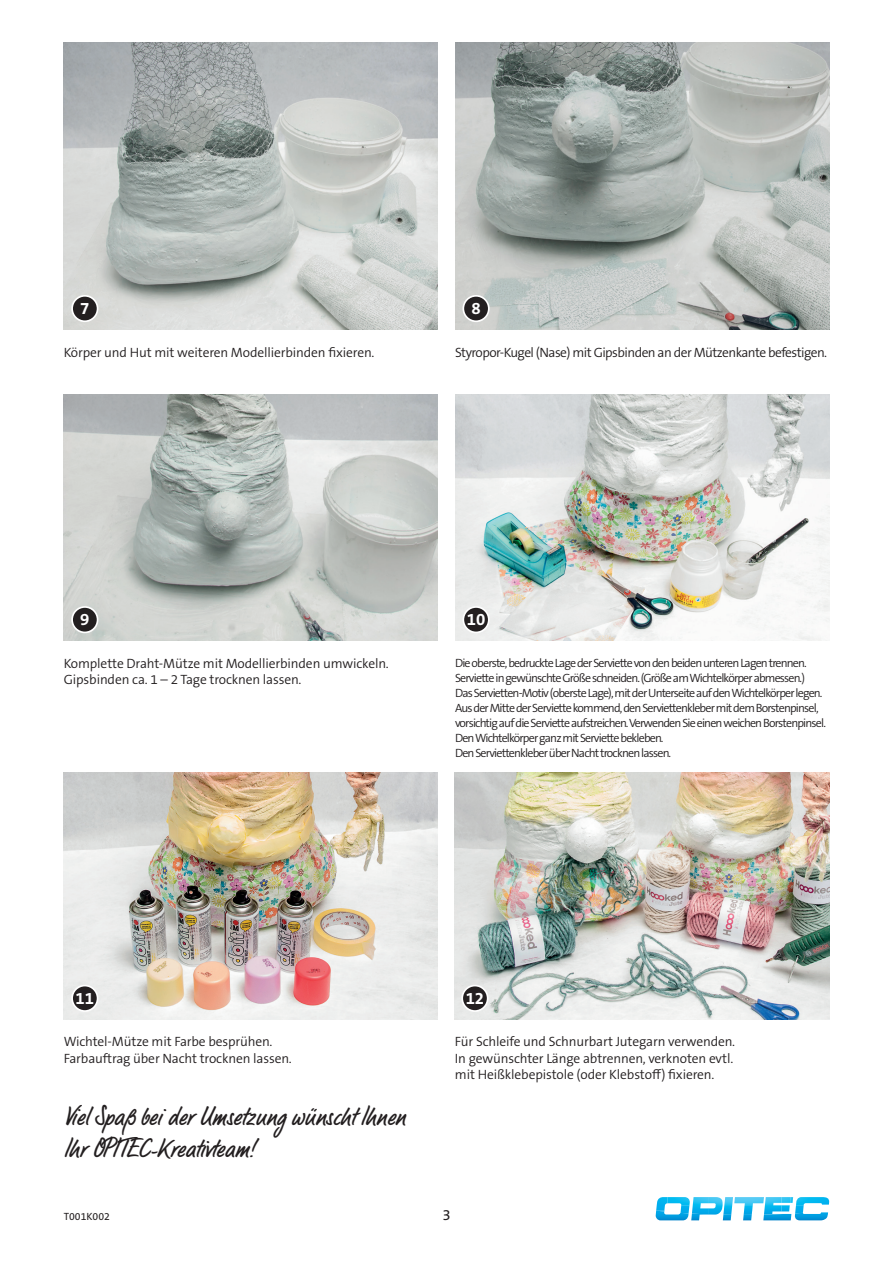
<style>
.page{position:relative;width:893px;height:1263px;background:#fff}
.page>*{position:absolute;margin:0;border:0;box-sizing:border-box;transform-origin:0 0}
.Fusszeile-Viel-Spass{font:27px "LP Bambus";color:#231f20}
.t1{font:700 16.8px "The Sans B W7";color:#fff}
.t2{font:15px "The Sans B W5 Plain";color:#231f20}
.Anleitugns-Text_Desc{font:300 13.5px/16.2px "The Sans B W4";letter-spacing:-.01em;color:#231f20}
.Anleitugns-Text_Desc-2{font:300 13.5px "The Sans B W4";letter-spacing:-.04em;color:#231f20}
.Anleitugns-Text_Desc-3{font:300 12px/15px "The Sans B W4";letter-spacing:-.07em;color:#231f20}
.Hinweis-Text_Descrip{font:10.5px "The Sans B W5 Plain";color:#231f20}
</style>
<div class="page">
<svg style="left:655px;top:1197px;width:175px;height:24px"></svg>
<img style="left:64px;top:43px;width:374px;height:287px">
<img style="left:455px;top:43px;width:374px;height:287px">
<div style="left:72px;top:296px;width:26px;height:25px;background:#231f20;border-radius:50%"></div>
<div style="left:71px;top:295px;width:27px;height:27px;border:2px solid #fff;border-radius:50%"></div>
<div style="left:463px;top:296px;width:26px;height:25px;background:#231f20;border-radius:50%"></div>
<div style="left:462px;top:295px;width:28px;height:27px;border:2px solid #fff;border-radius:50%"></div>
<img style="left:64px;top:394px;width:374px;height:247px">
<img style="left:64px;top:773px;width:374px;height:246px">
<img style="left:455px;top:773px;width:374px;height:246px">
<img style="left:455px;top:394px;width:374px;height:247px">
<div style="left:72px;top:607px;width:26px;height:25px;background:#231f20;border-radius:50%"></div>
<div style="left:71px;top:606px;width:27px;height:27px;border:2px solid #fff;border-radius:50%"></div>
<div style="left:72px;top:985px;width:26px;height:26px;background:#231f20;border-radius:50%"></div>
<div style="left:71px;top:985px;width:27px;height:27px;border:2px solid #fff;border-radius:50%"></div>
<div style="left:462px;top:985px;width:26px;height:26px;background:#231f20;border-radius:50%"></div>
<div style="left:461px;top:985px;width:27px;height:27px;border:2px solid #fff;border-radius:50%"></div>
<div style="left:463px;top:607px;width:26px;height:25px;background:#231f20;border-radius:50%"></div>
<div style="left:462px;top:606px;width:28px;height:27px;border:2px solid #fff;border-radius:50%"></div>
<p class="t1" style="left:80px;top:298px;width:11px">7</p>
<p class="t1" style="left:471px;top:298px;width:11px">8</p>
<p class="Anleitugns-Text_Desc" style="left:64px;top:344px;width:312px">Körper und Hut mit weiteren Modellierbinden fixieren.</p>
<p class="Anleitugns-Text_Desc-2" style="left:455px;top:343px;width:374px">Styropor-Kugel (Nase) mit Gipsbinden an der Mützenkante befestigen.</p>
<p class="t1" style="left:80px;top:609px;width:11px">9</p>
<p class="Anleitugns-Text_Desc" style="left:64px;top:655px;width:326px">Komplette Draht-Mütze mit Modellierbinden umwickeln.</p>
<p class="Anleitugns-Text_Desc" style="left:64px;top:671px;width:239px">Gipsbinden ca. 1 – 2 Tage trocknen lassen.</p>
<p class="t1" style="left:467px;top:609px;width:20px">10</p>
<p class="Anleitugns-Text_Desc-3" style="left:455px;top:655px;width:353px">Die oberste, bedruckte Lage der Serviette von den beiden unteren Lagen trennen.</p>
<p class="Anleitugns-Text_Desc-3" style="left:455px;top:670px;width:351px">Serviette in gewünschte Größe schneiden. (Größe am Wichtelkörper abmessen.)</p>
<p class="Anleitugns-Text_Desc-3" style="left:455px;top:685px;width:369px">Das Servietten-Motiv (oberste Lage), mit der Unterseite auf den Wichtelkörper legen.</p>
<p class="Anleitugns-Text_Desc-3" style="left:455px;top:700px;width:372px">Aus der Mitte der Serviette kommend, den Serviettenkleber mit dem Borstenpinsel, vorsichtig auf die Serviette aufstreichen. Verwenden Sie einen weichen Borstenpinsel.</p>
<p class="Anleitugns-Text_Desc-3" style="left:455px;top:730px;width:210px">Den Wichtelkörper ganz mit Serviette bekleben.</p>
<p class="Anleitugns-Text_Desc-3" style="left:455px;top:745px;width:218px">Den Serviettenkleber über Nacht trocknen lassen.</p>
<p class="t1" style="left:76px;top:987px;width:20px">11</p>
<p class="t1" style="left:466px;top:987px;width:20px">12</p>
<p class="Anleitugns-Text_Desc" style="left:64px;top:1034px;width:210px">Wichtel-Mütze mit Farbe besprühen.</p>
<p class="Anleitugns-Text_Desc" style="left:64px;top:1050px;width:229px">Farbauftrag über Nacht trocknen lassen.</p>
<p class="Fusszeile-Viel-Spass" style="left:64px;top:1099px;width:343px">Viel Spaß bei der Umsetzung wünscht Ihnen</p>
<p class="Fusszeile-Viel-Spass" style="left:64px;top:1132px;width:191px">Ihr OPITEC-Kreativteam!</p>
<p class="Hinweis-Text_Descrip" style="left:64px;top:1210px;width:48px">T001K002</p>
<p class="Anleitugns-Text_Desc" style="left:455px;top:1034px;width:282px">Für Schleife und Schnurbart Jutegarn verwenden.</p>
<p class="Anleitugns-Text_Desc" style="left:455px;top:1050px;width:280px">In gewünschter Länge abtrennen, verknoten evtl. mit Heißklebepistole (oder Klebstoff) fixieren.</p>
<p class="t2" style="left:442px;top:1205px;width:10px">3</p>
</div>
